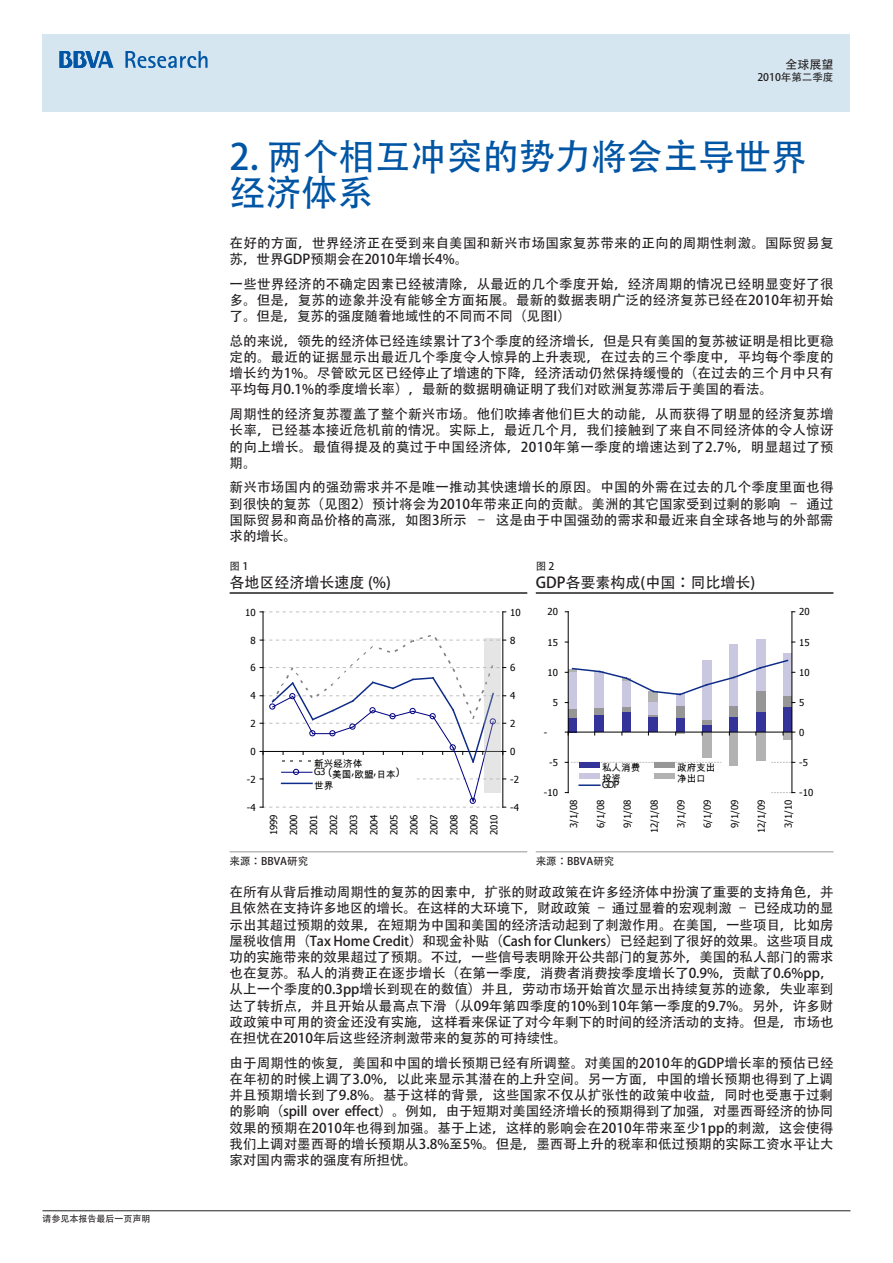
<style>
.page{position:relative;width:893px;height:1263px;background:#fff}
.page>*{position:absolute;margin:0;border:0;box-sizing:border-box;transform-origin:0 0}
.Titulo_Capitulo{font:36px/36px "Adobe Heiti Std";color:#0155a5}
.Tablas_-_2_titular_O{font:15px "Adobe Heiti Std";color:#231f20}
.C__de_Texto{font:13.5px/16.2px "Adobe Heiti Std";color:#231f20;text-align:justify}
.t1{font:12px "Adobe Heiti Std";color:#231f20}
.Tablas_-_5_fuente_OK{font:10.5px "Adobe Heiti Std";color:#231f20}
.Tablas_-_1__Indicado{font:10.5px "Adobe Heiti Std";color:#231f20}
.t2{font:9.6px/20.1px "Tahoma";letter-spacing:-.01em;color:#000;text-align:justify}
.t3{font:9.6px/8.1px "Arial Unicode MS";color:#000}
.t4{font:9px "Adobe Heiti Std";color:#231f20}
.s1{font-family:"Tahoma"}
</style>
<div class="page">
<div style="left:43px;top:34px;width:807px;height:77px;background:#d6e6f0"></div>
<svg style="left:125px;top:51px;width:83px;height:17px"></svg>
<svg style="left:60px;top:51px;width:54px;height:17px"></svg>
<hr style="left:43px;top:1210px;width:807px;height:1px;background:#231f20">
<hr style="left:230px;top:592px;width:297px;height:2px;background:#231f20">
<hr style="left:536px;top:592px;width:297px;height:2px;background:#231f20">
<hr style="left:263px;top:612px;width:1px;height:195px;background:#000">
<hr style="left:503px;top:612px;width:1px;height:195px;background:#000">
<svg style="left:260px;top:612px;width:246px;height:1px"></svg>
<svg style="left:260px;top:635px;width:246px;height:173px"></svg>
<hr style="left:282px;top:783px;width:30px;height:1px;background:#0d2b88">
<div style="left:484px;top:638px;width:16px;height:155px;background:#b2b2b2;opacity:.33"></div>
<div style="left:568px;top:718px;width:9px;height:14px;background:#339"></div>
<div style="left:595px;top:714px;width:9px;height:18px;background:#339"></div>
<div style="left:622px;top:712px;width:9px;height:20px;background:#339"></div>
<div style="left:648px;top:717px;width:10px;height:15px;background:#339"></div>
<div style="left:676px;top:717px;width:8px;height:15px;background:#339"></div>
<div style="left:702px;top:725px;width:10px;height:7px;background:#339"></div>
<div style="left:729px;top:717px;width:9px;height:15px;background:#339"></div>
<div style="left:756px;top:711px;width:9px;height:21px;background:#339"></div>
<div style="left:783px;top:706px;width:9px;height:26px;background:#339"></div>
<div style="left:568px;top:708px;width:9px;height:10px;background:#969696"></div>
<div style="left:595px;top:708px;width:9px;height:6px;background:#969696"></div>
<div style="left:622px;top:706px;width:9px;height:6px;background:#969696"></div>
<svg style="left:648px;top:714px;width:10px;height:3px"></svg>
<div style="left:676px;top:706px;width:8px;height:11px;background:#969696"></div>
<div style="left:702px;top:719px;width:10px;height:6px;background:#969696"></div>
<div style="left:729px;top:705px;width:9px;height:12px;background:#969696"></div>
<div style="left:756px;top:691px;width:9px;height:20px;background:#969696"></div>
<div style="left:783px;top:695px;width:9px;height:11px;background:#969696"></div>
<div style="left:568px;top:671px;width:9px;height:37px;background:#c9c8e0"></div>
<div style="left:595px;top:672px;width:9px;height:36px;background:#c9c8e0"></div>
<div style="left:622px;top:681px;width:9px;height:25px;background:#c9c8e0"></div>
<div style="left:648px;top:702px;width:10px;height:12px;background:#c9c8e0"></div>
<div style="left:676px;top:694px;width:8px;height:12px;background:#c9c8e0"></div>
<div style="left:702px;top:660px;width:10px;height:59px;background:#c9c8e0"></div>
<div style="left:729px;top:644px;width:9px;height:61px;background:#c9c8e0"></div>
<div style="left:756px;top:639px;width:9px;height:52px;background:#c9c8e0"></div>
<div style="left:783px;top:653px;width:9px;height:42px;background:#c9c8e0"></div>
<div style="left:648px;top:691px;width:10px;height:11px;background:#b2b2b2"></div>
<div style="left:702px;top:732px;width:10px;height:25px;background:#b2b2b2"></div>
<div style="left:729px;top:732px;width:9px;height:34px;background:#b2b2b2"></div>
<div style="left:756px;top:732px;width:9px;height:29px;background:#b2b2b2"></div>
<div style="left:783px;top:732px;width:9px;height:7px;background:#b2b2b2"></div>
<hr style="left:568px;top:612px;width:1px;height:181px;background:#000">
<hr style="left:568px;top:732px;width:224px;height:1px;background:#000">
<svg style="left:675px;top:732px;width:9px;height:3px"></svg>
<hr style="left:792px;top:612px;width:1px;height:181px;background:#000">
<svg style="left:565px;top:792px;width:230px;height:1px"></svg>
<svg style="left:565px;top:762px;width:230px;height:1px"></svg>
<svg style="left:565px;top:659px;width:230px;height:37px"></svg>
<div style="left:579px;top:762px;width:21px;height:6px;background:#339"></div>
<div style="left:654px;top:762px;width:21px;height:6px;background:#969696"></div>
<div style="left:579px;top:773px;width:21px;height:5px;background:#c9c8e0"></div>
<div style="left:654px;top:773px;width:21px;height:5px;background:#b2b2b2"></div>
<hr style="left:579px;top:784px;width:21px;height:2px;background:#0d2b88">
<hr style="left:230px;top:851px;width:297px;height:1px;background:#939598">
<hr style="left:536px;top:851px;width:297px;height:1px;background:#939598">
<p class="t4" style="left:43px;top:1213px;width:109px">请参见本报告最后一页声明</p>
<p class="t1" style="left:785px;top:57px;width:50px">全球展望</p>
<p class="Tablas_-_5_fuente_OK" style="left:757px;top:71px;width:78px">2010年第二季度</p>
<p class="Titulo_Capitulo" style="left:230px;top:140px;width:579px">2. 两个相互冲突的势力将会主导世界经济体系</p>
<p class="C__de_Texto" style="left:230px;top:235px;width:605px">在好的方面，世界经济正在受到来自美国和新兴市场国家复苏带来的正向的周期性刺激。国际贸易复苏，世界GDP预期会在2010年增长4%。</p>
<p class="C__de_Texto" style="left:230px;top:276px;width:605px">一些世界经济的不确定因素已经被清除，从最近的几个季度开始，经济周期的情况已经明显变好了很多。但是，复苏的迹象并没有能够全方面拓展。最新的数据表明广泛的经济复苏已经在2010年初开始了。但是，复苏的强度随着地域性的不同而不同（见图I）</p>
<p class="C__de_Texto" style="left:230px;top:333px;width:605px">总的来说，领先的经济体已经连续累计了3个季度的经济增长，但是只有美国的复苏被证明是相比更稳定的。最近的证据显示出最近几个季度令人惊异的上升表现，在过去的三个季度中，平均每个季度的增长约为1%。尽管欧元区已经停止了增速的下降，经济活动仍然保持缓慢的（在过去的三个月中只有平均每月0.1%的季度增长率），最新的数据明确证明了我们对欧洲复苏滞后于美国的看法。</p>
<p class="C__de_Texto" style="left:230px;top:406px;width:606px">周期性的经济复苏覆盖了整个新兴市场。他们吹捧者他们巨大的动能，从而获得了明显的经济复苏增长率，已经基本接近危机前的情况。实际上，最近几个月，我们接触到了来自不同经济体的令人惊讶的向上增长。最值得提及的莫过于中国经济体，2010年第一季度的增速达到了2.7%，明显超过了预期。</p>
<p class="C__de_Texto" style="left:230px;top:480px;width:605px">新兴市场国内的强劲需求并不是唯一推动其快速增长的原因。中国的外需在过去的几个季度里面也得到很快的复苏（见图2）预计将会为2010年带来正向的贡献。美洲的其它国家受到过剩的影响 – 通过国际贸易和商品价格的高涨，如图3所示 – 这是由于中国强劲的需求和最近来自全球各地与的外部需求的增长。</p>
<p class="Tablas_-_1__Indicado" style="left:230px;top:560px;width:20px">图 1</p>
<p class="Tablas_-_2_titular_O" style="left:230px;top:573px;width:163px">各地区经济增长速度 (%)</p>
<p class="Tablas_-_1__Indicado" style="left:536px;top:560px;width:20px">图 2</p>
<p class="Tablas_-_2_titular_O" style="left:536px;top:573px;width:221px">GDP各要素构成(中国：同比增长)</p>
<p class="t2" style="left:245px;top:601px;width:12px">10</p>
<p class="t2" style="left:510px;top:601px;width:12px">10</p>
<p class="t2" style="left:548px;top:601px;width:12px">20</p>
<p class="t2" style="left:799px;top:601px;width:12px">20</p>
<p class="t2" style="left:250px;top:630px;width:7px">8</p>
<p class="t2" style="left:510px;top:630px;width:7px">8</p>
<p class="t2" style="left:548px;top:632px;width:12px">15</p>
<p class="t2" style="left:799px;top:632px;width:12px">15</p>
<p class="t2" style="left:250px;top:657px;width:7px">6</p>
<p class="t2" style="left:510px;top:657px;width:7px">6</p>
<p class="t2" style="left:548px;top:662px;width:12px">10</p>
<p class="t2" style="left:799px;top:662px;width:12px">10</p>
<p class="t2" style="left:250px;top:685px;width:7px">4</p>
<p class="t2" style="left:510px;top:685px;width:7px">4</p>
<p class="t2" style="left:553px;top:692px;width:7px">5</p>
<p class="t2" style="left:799px;top:692px;width:7px">5</p>
<p class="t2" style="left:250px;top:713px;width:7px">2</p>
<p class="t2" style="left:510px;top:713px;width:7px">2</p>
<p class="t2" style="left:544px;top:722px;width:5px">-</p>
<p class="t2" style="left:799px;top:722px;width:7px">0</p>
<p class="t2" style="left:250px;top:741px;width:7px">0</p>
<p class="t2" style="left:510px;top:741px;width:7px">0</p>
<p class="t2" style="left:247px;top:769px;width:10px">-2</p>
<p class="t3" style="left:314px;top:759px;width:87px">新兴经济体<br><span class="s1">G3 (</span>美国<span class="s1">,</span>欧盟<span class="s1">,</span>日本<span class="s1">)</span></p>
<p class="t3" style="left:314px;top:782px;width:21px">世界</p>
<p class="t2" style="left:510px;top:769px;width:10px">-2</p>
<p class="t2" style="left:549px;top:752px;width:10px">-5</p>
<p class="t2" style="left:544px;top:782px;width:16px">-10</p>
<p class="t3" style="left:602px;top:763px;width:40px">私人消费</p>
<p class="t3" style="left:677px;top:763px;width:40px">政府支出</p>
<p class="t3" style="left:602px;top:774px;width:21px">投资</p>
<p class="t3" style="left:677px;top:774px;width:30px">净出口</p>
<p class="t2" style="left:602px;top:774px;width:19px">GDP</p>
<p class="t2" style="left:799px;top:752px;width:10px">-5</p>
<p class="t2" style="left:799px;top:782px;width:16px">-10</p>
<p class="t2" style="left:247px;top:797px;width:10px">-4</p>
<p class="t2" style="left:263px;top:835px;width:22px;rotate:-90deg">1999<br>2000<br>2001<br>2002<br>2003<br>2004<br>2005<br>2006<br>2007<br>2008<br>2009<br>2010</p>
<p class="t2" style="left:510px;top:797px;width:10px">-4</p>
<p class="t2" style="left:563px;top:828px;width:30px;rotate:-90deg">3/1/08</p>
<p class="t2" style="left:590px;top:828px;width:30px;rotate:-90deg">6/1/08</p>
<p class="t2" style="left:617px;top:828px;width:30px;rotate:-90deg">9/1/08</p>
<p class="t2" style="left:644px;top:833px;width:35px;rotate:-90deg">12/1/08</p>
<p class="t2" style="left:670px;top:828px;width:30px;rotate:-90deg">3/1/09</p>
<p class="t2" style="left:697px;top:828px;width:30px;rotate:-90deg">6/1/09</p>
<p class="t2" style="left:724px;top:828px;width:30px;rotate:-90deg">9/1/09</p>
<p class="t2" style="left:751px;top:833px;width:35px;rotate:-90deg">12/1/09</p>
<p class="t2" style="left:778px;top:828px;width:30px;rotate:-90deg">3/1/10</p>
<p class="Tablas_-_5_fuente_OK" style="left:230px;top:855px;width:80px">来源：BBVA研究</p>
<p class="Tablas_-_5_fuente_OK" style="left:536px;top:855px;width:80px">来源：BBVA研究</p>
<p class="C__de_Texto" style="left:230px;top:884px;width:605px">在所有从背后推动周期性的复苏的因素中，扩张的财政政策在许多经济体中扮演了重要的支持角色，并且依然在支持许多地区的增长。在这样的大环境下，财政政策 – 通过显着的宏观刺激 – 已经成功的显示出其超过预期的效果，在短期为中国和美国的经济活动起到了刺激作用。在美国，一些项目，比如房屋税收信用（Tax Home Credit）和现金补贴（Cash for Clunkers）已经起到了很好的效果。这些项目成功的实施带来的效果超过了预期。不过，一些信号表明除开公共部门的复苏外，美国的私人部门的需求也在复苏。私人的消费正在逐步增长（在第一季度，消费者消费按季度增长了0.9%，贡献了0.6%pp，从上一个季度的0.3pp增长到现在的数值）并且，劳动市场开始首次显示出持续复苏的迹象，失业率到达了转折点，并且开始从最高点下滑（从09年第四季度的10%到10年第一季度的9.7%。另外，许多财政政策中可用的资金还没有实施，这样看来保证了对今年剩下的时间的经济活动的支持。但是，市场也在担忧在2010年后这些经济刺激带来的复苏的可持续性。</p>
<p class="C__de_Texto" style="left:230px;top:1055px;width:605px">由于周期性的恢复，美国和中国的增长预期已经有所调整。对美国的2010年的GDP增长率的预估已经在年初的时候上调了3.0%，以此来显示其潜在的上升空间。另一方面，中国的增长预期也得到了上调并且预期增长到了9.8%。基于这样的背景，这些国家不仅从扩张性的政策中收益，同时也受惠于过剩的影响（spill over effect）。例如，由于短期对美国经济增长的预期得到了加强，对墨西哥经济的协同效果的预期在2010年也得到加强。基于上述，这样的影响会在2010年带来至少1pp的刺激，这会使得我们上调对墨西哥的增长预期从3.8%至5%。但是，墨西哥上升的税率和低过预期的实际工资水平让大家对国内需求的强度有所担忧。</p>
</div>
